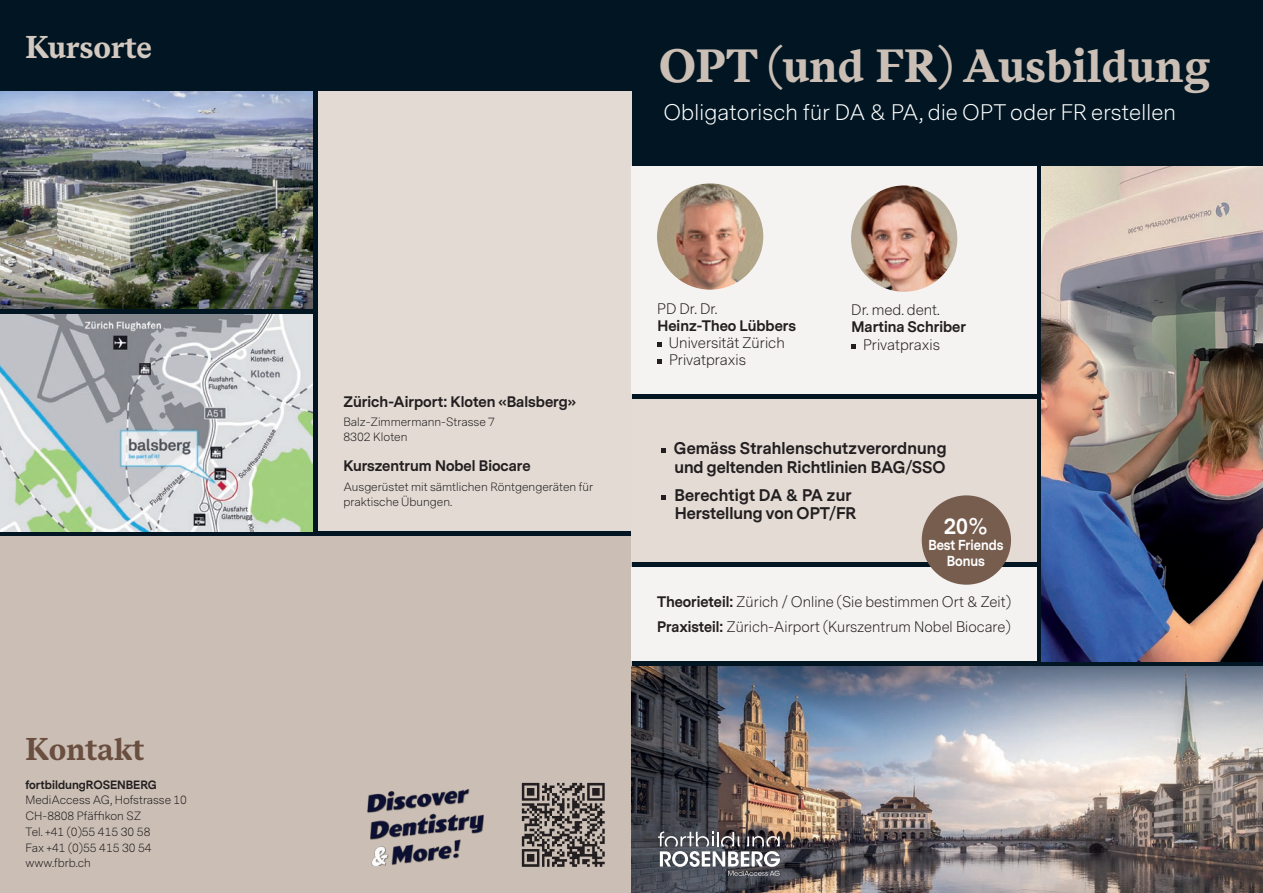
<style>
.page{position:relative;width:1263px;height:893px;background:#011622}
.page>*{position:absolute;margin:0;border:0;box-sizing:border-box;transform-origin:0 0}
.Titel{font:700 46.5px "Messina Serif";color:#cbbfb5}
.Titel-2{font:700 31.5px "Messina Serif";color:#d3c9c1}
.Titel-3{font:700 31.5px "Messina Serif";color:#6a4f40}
.Titel-4{font:300 21px "Messina Sans";letter-spacing:.01em;color:#fff}
.t1{font:700 21px "Messina Sans";color:#fff;scale:.94 1}
.Titel-5{font:700 15.75px/18.9px "Messina Sans";color:#231f20}
.Titel-6{font:300 14.25px "Messina Sans";color:#231f20}
.Zwischentitel{font:700 14.25px "Messina Sans";color:#231f20}
.Zwischentitel-2{font:300 14.25px "Messina Sans";color:#231f20}
.t2{font:700 13.5px "Messina Sans";color:#fff;scale:.93 1}
.t3{font:700 13.5px "Messina Sans";color:#fff;scale:.94 1}
.Lauftext{font:300 11.25px/15.8px "Messina Sans";color:#231f20;text-align:justify}
.Lauftext-2{font:700 11.25px "Messina Sans";color:#231f20}
.s1{font-weight:700}
</style>
<div class="page">
<div style="left:0;top:536px;width:631px;height:357px;background:#cbbfb5"></div>
<div style="left:318px;top:92px;width:313px;height:439px;background:#e2dad3"></div>
<img style="left:0;top:314px;width:313px;height:217px">
<img style="left:0;top:92px;width:313px;height:217px">
<img style="left:631px;top:666px;width:632px;height:227px">
<svg style="left:658px;top:831px;width:122px;height:45px;background:#75757b"></svg>
<img style="left:1042px;top:166px;width:221px;height:495px">
<div style="left:631px;top:568px;width:405px;height:93px;background:#f5f3f1"></div>
<div style="left:631px;top:166px;width:405px;height:228px;background:#f5f3f1"></div>
<svg style="left:657px;top:342px;width:5px;height:5px"></svg>
<svg style="left:657px;top:359px;width:5px;height:5px"></svg>
<svg style="left:851px;top:344px;width:5px;height:5px"></svg>
<img style="left:657px;top:183px;width:106px;height:107px;border-radius:53px">
<img style="left:851px;top:185px;width:106px;height:107px;border-radius:53px">
<div style="left:631px;top:399px;width:405px;height:163px;background:#e3dbd4"></div>
<svg style="left:661px;top:448px;width:5px;height:5px"></svg>
<svg style="left:661px;top:495px;width:5px;height:5px"></svg>
<div style="left:922px;top:495px;width:89px;height:90px;background:#775d4e;border-radius:50%"></div>
<img style="left:367px;top:789px;width:117px;height:77px">
<img style="left:521px;top:782px;width:84px;height:85px">
<p class="Titel-2" style="left:26px;top:23px;width:128px">Kursorte</p>
<p class="Titel" style="left:659px;top:31px;width:552px">OPT (und FR) Ausbildung</p>
<p class="Titel-4" style="left:663px;top:98px;width:514px">Obligatorisch für DA &amp; PA, die OPT oder FR erstellen</p>
<p class="Titel-3" style="left:26px;top:725px;width:120px">Kontakt</p>
<p class="Lauftext-2" style="left:26px;top:777px;width:133px">fortbildungROSENBERG</p>
<p class="Lauftext" style="left:26px;top:793px;width:163px">MediAccess AG, Hofstrasse 10</p>
<p class="Lauftext" style="left:26px;top:808px;width:117px">CH-8808 Pfäffikon SZ</p>
<p class="Lauftext" style="left:26px;top:824px;width:128px">Tel. +41 (0)55 415 30 58<br>Fax +41 (0)55 415 30 54 www.fbrb.ch</p>
<p class="Zwischentitel" style="left:343px;top:392px;width:234px">Zürich-Airport: Kloten «Balsberg»</p>
<p class="Lauftext" style="left:343px;top:415px;width:153px">Balz-Zimmermann-Strasse 7</p>
<p class="Lauftext" style="left:343px;top:430px;width:66px">8302 Kloten</p>
<p class="Zwischentitel" style="left:343px;top:456px;width:189px">Kurszentrum Nobel Biocare</p>
<p class="Lauftext" style="left:343px;top:479px;width:251px;line-height:15px">Ausgerüstet mit sämtlichen Röntgengeräten für praktische Übungen.</p>
<p class="Zwischentitel-2" style="left:657px;top:299px;width:62px">PD Dr. Dr.</p>
<p class="Zwischentitel" style="left:657px;top:315px;width:140px">Heinz-Theo Lübbers</p>
<p class="Zwischentitel-2" style="left:669px;top:333px;width:117px">Universität Zürich</p>
<p class="Zwischentitel-2" style="left:669px;top:350px;width:78px">Privatpraxis</p>
<p class="Zwischentitel-2" style="left:851px;top:301px;width:90px">Dr. med. dent.</p>
<p class="Zwischentitel" style="left:851px;top:317px;width:116px">Martina Schriber</p>
<p class="Zwischentitel-2" style="left:863px;top:335px;width:78px">Privatpraxis</p>
<p class="Titel-5" style="left:674px;top:439px;width:274px">Gemäss Strahlenschutzverordnung und geltenden Richtlinien BAG/SSO</p>
<p class="Titel-5" style="left:674px;top:486px;width:183px">Berechtigt DA &amp; PA zur<br>Herstellung von OPT/FR</p>
<p class="t1" style="left:944px;top:511px;width:47px">20%</p>
<p class="t2" style="left:928px;top:535px;width:82px">Best Friends</p>
<p class="t3" style="left:947px;top:552px;width:42px">Bonus</p>
<p class="Titel-6" style="left:657px;top:592px;width:355px"><span class="s1">Theorieteil:</span> Zürich / Online (Sie bestimmen Ort &amp; Zeit)</p>
<p class="Titel-6" style="left:657px;top:618px;width:355px"><span class="s1">Praxisteil:</span> Zürich-Airport (Kurszentrum Nobel Biocare)</p>
</div>
